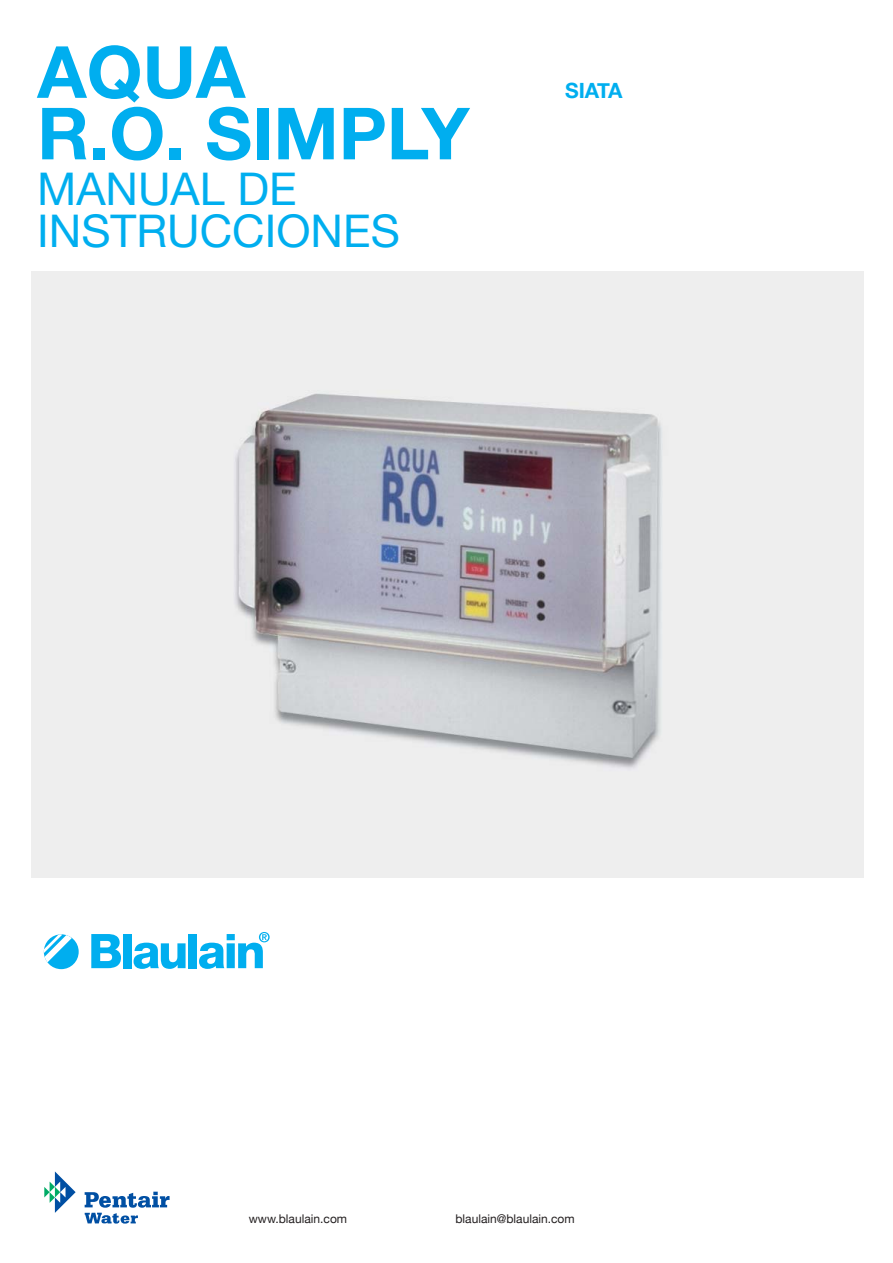
<style>
.page{position:relative;width:893px;height:1263px;background:#fff}
.page>*{position:absolute;margin:0;border:0;box-sizing:border-box;transform-origin:0 0}
.t1{font:700 72px/61.5px "Helvetica Neue";color:#00aeef}
.t2{font:45px/42px "Helvetica Neue";color:#00aeef}
.t3{font:700 21px "Helvetica Neue";letter-spacing:-.045em;color:#00aeef}
.t4{font:12px "Helvetica Neue";color:#231f20}
</style>
<div class="page">
<img style="left:32px;top:271px;width:831px;height:607px">
<svg style="left:91px;top:934px;width:30px;height:34px"></svg>
<div style="left:123px;top:934px;width:8px;height:34px;background:#00aeef"></div>
<svg style="left:133px;top:943px;width:52px;height:26px"></svg>
<div style="left:189px;top:934px;width:8px;height:34px;background:#00aeef"></div>
<svg style="left:199px;top:932px;width:70px;height:37px"></svg>
<svg style="left:44px;top:934px;width:34px;height:35px"></svg>
<svg style="left:85px;top:1192px;width:84px;height:32px"></svg>
<svg style="left:44px;top:1171px;width:32px;height:42px"></svg>
<h1 class="t1" style="left:37px;top:40px;width:434px">AQUA<br>R.O. SIMPLY</h1>
<h2 class="t2" style="left:37px;top:168px;width:364px">MANUAL DE<br>INSTRUCCIONES</h2>
<h3 class="t3" style="left:565px;top:78px;width:59px">SIATA</h3>
<p class="t4" style="left:249px;top:1211px;width:100px">www.blaulain.com</p>
<p class="t4" style="left:455px;top:1211px;width:121px">blaulain@blaulain.com</p>
</div>
